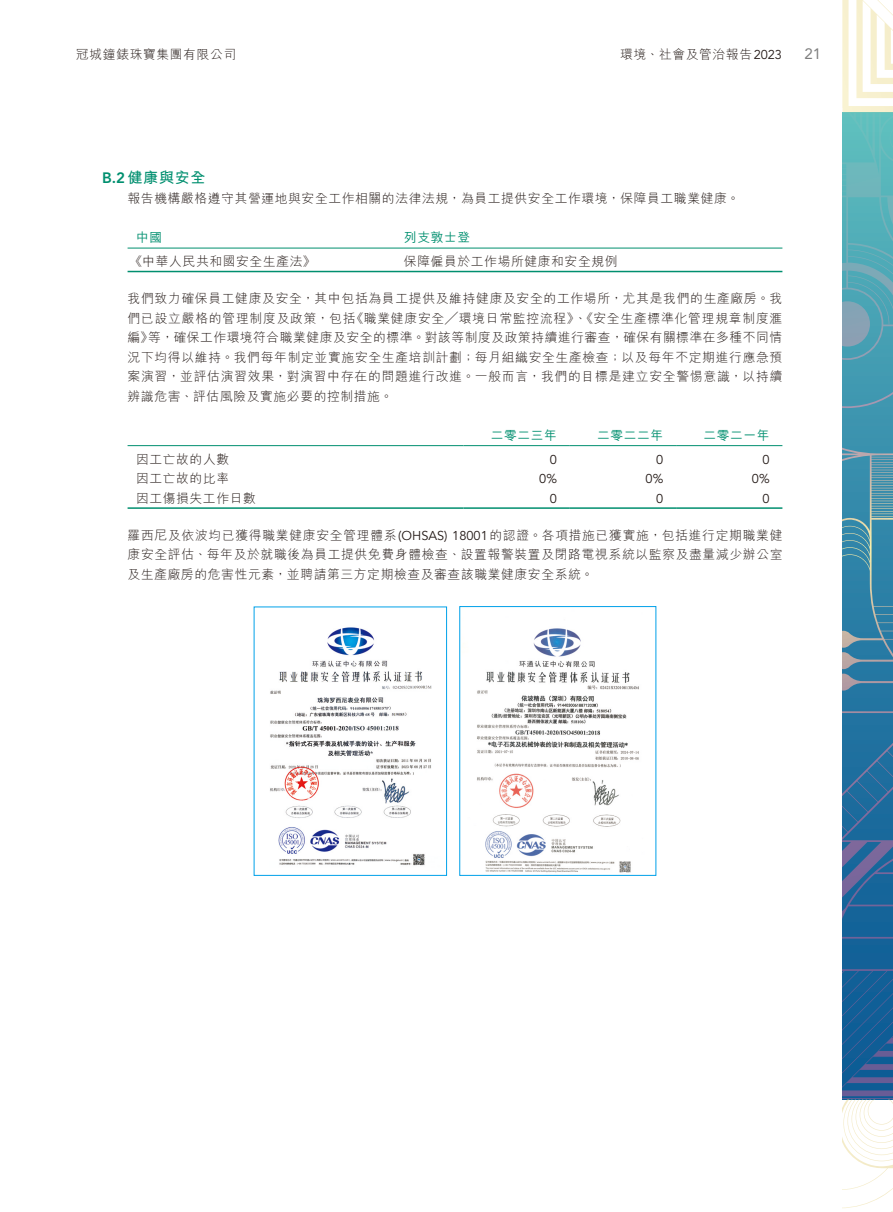
<style>
.page{position:relative;width:893px;height:1212px;background:#fff}
.page>*{position:absolute;margin:0;border:0;box-sizing:border-box;transform-origin:0 0}
.t1{font:700 15px "M Hei HK";letter-spacing:.05em;color:#008f6f}
.t2{font:15px "Avenir LT Std";color:#7e7e7e}
.t3{font:300 12.75px/19.5px "M Hei HK";letter-spacing:.05em;color:#231916;text-align:justify}
.t4{font:500 12.75px "M Hei HK";letter-spacing:.05em;color:#008f6f}
.t5{font:12.75px "Avenir LT Std";color:#231916}
.s1{font-family:"Avenir LT Std";font-weight:400}
.s2{font-family:"Avenir LT Std";font-weight:800}
</style>
<div class="page">
<svg style="left:842px;top:1100px;width:51px;height:112px"></svg>
<svg style="left:842px;top:0;width:51px;height:112px"></svg>
<svg style="left:842px;top:112px;width:51px;height:987px;background:#3c85a6"></svg>
<svg style="left:842px;top:301px;width:28px;height:46px"></svg>
<hr style="left:128px;top:248px;width:276px;height:1px;background:#008f6f">
<hr style="left:404px;top:248px;width:378px;height:1px;background:#008f6f">
<hr style="left:128px;top:271px;width:276px;height:1px;background:#008f6f">
<hr style="left:404px;top:271px;width:378px;height:1px;background:#008f6f">
<hr style="left:128px;top:445px;width:335px;height:1px;background:#008f6f">
<hr style="left:463px;top:445px;width:107px;height:1px;background:#008f6f">
<hr style="left:570px;top:445px;width:106px;height:1px;background:#008f6f">
<hr style="left:676px;top:445px;width:106px;height:1px;background:#008f6f">
<hr style="left:128px;top:507px;width:335px;height:2px;background:#008f6f">
<hr style="left:463px;top:507px;width:107px;height:2px;background:#008f6f">
<hr style="left:570px;top:507px;width:106px;height:2px;background:#008f6f">
<hr style="left:676px;top:507px;width:106px;height:2px;background:#008f6f">
<img style="left:270px;top:627px;width:162px;height:239px">
<img style="left:477px;top:628px;width:162px;height:245px">
<p class="t3" style="left:76px;top:44px;width:162px">冠城鐘錶珠寶集團有限公司</p>
<p class="t3" style="left:620px;top:44px;width:163px">環境、社會及管治報告<span class="s1">2023</span></p>
<p class="t2" style="left:804px;top:45px;width:18px">21</p>
<p class="t1" style="left:102px;top:167px;width:105px"><span class="s2">B.2</span> 健康與安全</p>
<p class="t3" style="left:128px;top:188px;width:613px">報告機構嚴格遵守其營運地與安全工作相關的法律法規，為員工提供安全工作環境，保障員工職業健康。</p>
<p class="t4" style="left:136px;top:228px;width:28px">中國</p>
<p class="t4" style="left:404px;top:228px;width:68px">列支敦士登</p>
<p class="t3" style="left:130px;top:251px;width:187px">《中華人民共和國安全生產法》</p>
<p class="t3" style="left:404px;top:251px;width:215px">保障僱員於工作場所健康和安全規例</p>
<p class="t3" style="left:128px;top:289px;width:656px">我們致力確保員工健康及安全，其中包括為員工提供及維持健康及安全的工作場所，尤其是我們的生產廠房。我們已設立嚴格的管理制度及政策，包括《職業健康安全╱環境日常監控流程》、《安全生產標準化管理規章制度滙編》等，確保工作環境符合職業健康及安全的標準。對該等制度及政策持續進行審查，確保有關標準在多種不同情況下均得以維持。我們每年制定並實施安全生產培訓計劃；每月組織安全生產檢查；以及每年不定期進行應急預案演習，並評估演習效果，對演習中存在的問題進行改進。一般而言，我們的目標是建立安全警惕意識，以持續辨識危害、評估風險及實施必要的控制措施。</p>
<p class="t4" style="left:491px;top:426px;width:68px">二零二三年</p>
<p class="t4" style="left:597px;top:426px;width:68px">二零二二年</p>
<p class="t4" style="left:703px;top:426px;width:68px">二零二一年</p>
<p class="t3" style="left:136px;top:449px;width:95px">因工亡故的人數</p>
<p class="t5" style="left:550px;top:452px;width:9px">0</p>
<p class="t5" style="left:656px;top:452px;width:9px">0</p>
<p class="t5" style="left:763px;top:452px;width:9px">0</p>
<p class="t3" style="left:136px;top:469px;width:95px">因工亡故的比率</p>
<p class="t5" style="left:539px;top:471px;width:19px">0%</p>
<p class="t5" style="left:646px;top:471px;width:19px">0%</p>
<p class="t5" style="left:752px;top:471px;width:19px">0%</p>
<p class="t3" style="left:136px;top:488px;width:121px">因工傷損失工作日數</p>
<p class="t5" style="left:550px;top:491px;width:9px">0</p>
<p class="t5" style="left:656px;top:491px;width:9px">0</p>
<p class="t5" style="left:762px;top:491px;width:9px">0</p>
<p class="t3" style="left:128px;top:525px;width:656px">羅西尼及依波均已獲得職業健康安全管理體系<span class="s1">(OHSAS) 18001</span>的認證。各項措施已獲實施，包括進行定期職業健康安全評估、每年及於就職後為員工提供免費身體檢查、設置報警裝置及閉路電視系統以監察及盡量減少辦公室及生產廠房的危害性元素，並聘請第三方定期檢查及審查該職業健康安全系統。</p>
</div>
